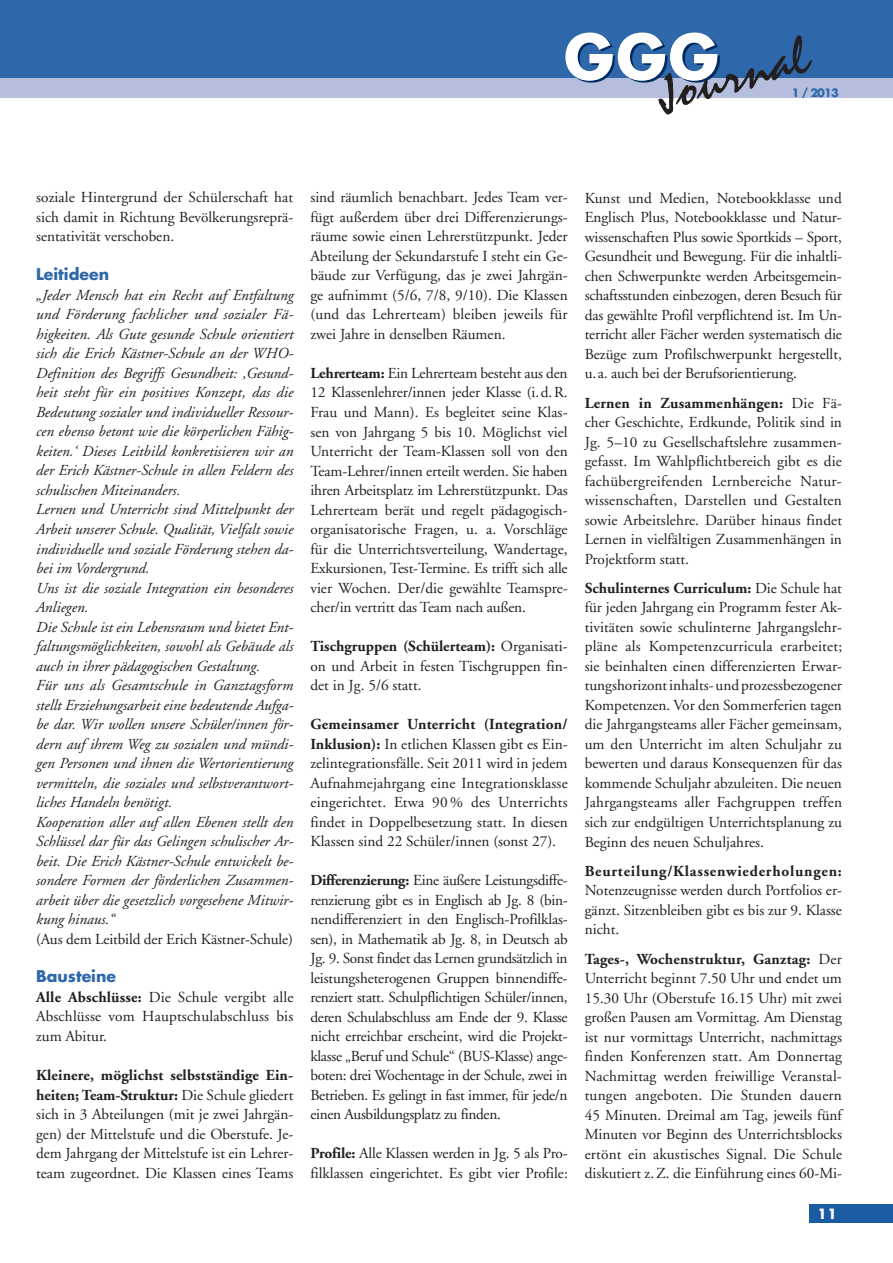
<style>
.page{position:relative;width:893px;height:1263px;background:#fff}
.page>*{position:absolute;margin:0;border:0;box-sizing:border-box;transform-origin:0 0}
.t1{font:700 60px "Futura";color:#fff}
.t2{font:54.75px "Staccato 222 BT";color:#231f20}
.t3{font:700 15.75px "Futura";color:#2e68aa}
.t4{font:15.3px/19.5px "Adobe Garamond";color:#231f20;text-align:justify}
.t5{font:italic 15.3px/19.5px "Adobe Garamond";color:#231f20}
.t6{font:700 15.3px "Adobe Garamond";letter-spacing:.05em;color:#231f20}
.t7{font:700 13.8px "Futura";color:#fff}
.t8{font:700 11.25px "Futura";color:#2e68aa}
.s1{font-weight:700}
</style>
<div class="page">
<div style="left:0;top:0;width:893px;height:79px;background:#2e68aa"></div>
<div style="left:0;top:79px;width:893px;height:19px;background:#b5bfdd"></div>
<div style="left:810px;top:1204px;width:83px;height:19px;background:#195ca2"></div>
<svg style="left:567px;top:35px;width:255px;height:48px"></svg>
<h1 class="t1" style="left:564px;top:17px;width:157px">GGG</h1>
<h2 class="t2" style="left:649px;top:65px;width:158px;rotate:-15deg">Journal</h2>
<p class="t8" style="left:792px;top:86px;width:48px">1 / 2013</p>
<p class="t4" style="left:36px;top:188px;width:259px">soziale Hintergrund der Schülerschaft hat sich damit in Richtung Bevölkerungsreprä&shy;sentativität verschoben.</p>
<p class="t3" style="left:36px;top:264px;width:74px">Leitideen</p>
<p class="t5" style="left:36px;top:286px;width:259px">„Jeder Mensch hat ein Recht auf Entfaltung und Förderung fachlicher und sozialer Fä&shy;higkeiten. Als Gute gesunde Schule orientiert sich die Erich Kästner-Schule an der WHO-Definition des Begriffs Gesundheit: ‚Gesund&shy;heit steht für ein positives Konzept, das die Bedeutung sozialer und individueller Ressour&shy;cen ebenso betont wie die körperlichen Fähig&shy;keiten.‘ Dieses Leitbild konkretisieren wir an der Erich Kästner-Schule in allen Feldern des schulischen Miteinanders.<br>Lernen und Unterricht sind Mittelpunkt der Arbeit unserer Schule. Qualität, Vielfalt sowie individuelle und soziale Förderung stehen da&shy;bei im Vordergrund.<br>Uns ist die soziale Integration ein besonderes Anliegen.<br>Die Schule ist ein Lebensraum und bietet Ent&shy;faltungsmöglichkeiten, sowohl als Gebäude als auch in ihrer pädagogischen Gestaltung.<br>Für uns als Gesamtschule in Ganztagsform stellt Erziehungsarbeit eine bedeutende Aufga&shy;be dar. Wir wollen unsere Schüler/innen för&shy;dern auf ihrem Weg zu sozialen und mündi&shy;gen Personen und ihnen die Wertorientierung vermitteln, die soziales und selbstverantwort&shy;liches Handeln benötigt.<br>Kooperation aller auf allen Ebenen stellt den Schlüssel dar für das Gelingen schulischer Ar&shy;beit. Die Erich Kästner-Schule entwickelt be&shy;sondere Formen der förderlichen Zusammen&shy;arbeit über die gesetzlich vorgesehene Mitwir&shy;kung hinaus.“</p>
<p class="t4" style="left:36px;top:929px;width:258px">(Aus dem Leitbild der Erich Kästner-Schule)</p>
<p class="t3" style="left:36px;top:966px;width:81px">Bausteine</p>
<p class="t4" style="left:36px;top:988px;width:259px"><span class="s1">Alle Abschlüsse:</span> Die Schule vergibt alle Abschlüsse vom Hauptschulabschluss bis zum Abitur.</p>
<p class="t4" style="left:36px;top:1066px;width:259px"><span class="s1">Kleinere, möglichst selbstständige Ein&shy;heiten; Team-Struktur:</span> Die Schule gliedert sich in 3 Abteilungen (mit je zwei Jahrgän&shy;gen) der Mittelstufe und die Oberstufe. Je&shy;dem Jahrgang der Mittelstufe ist ein Lehrer&shy;team zugeordnet. Die Klassen eines Teams</p>
<p class="t4" style="left:310px;top:188px;width:259px">sind räumlich benachbart. Jedes Team ver&shy;fügt außerdem über drei Differenzierungs&shy;räume sowie einen Lehrerstützpunkt. Jeder Abteilung der Sekundarstufe I steht ein Ge&shy;bäude zur Verfügung, das je zwei Jahrgän&shy;ge aufnimmt (5/6, 7/8, 9/10). Die Klassen (und das Lehrerteam) bleiben jeweils für zwei Jahre in denselben Räumen.</p>
<p class="t4" style="left:310px;top:364px;width:259px"><span class="s1">Lehrerteam:</span> Ein Lehrerteam besteht aus den 12 Klassenlehrer/innen jeder Klasse (i.d.R.<br>Frau und Mann). Es begleitet seine Klas&shy;sen von Jahrgang 5 bis 10. Möglichst viel Unterricht der Team-Klassen soll von den Team-Lehrer/innen erteilt werden. Sie haben ihren Arbeitsplatz im Lehrerstützpunkt. Das Lehrerteam berät und regelt pädagogisch&shy;organisatorische Fragen, u. a. Vorschläge für die Unterrichtsverteilung, Wandertage, Exkursionen, Test-Termine. Es trifft sich alle vier Wochen. Der/die gewählte Teamspre&shy;cher/in vertritt das Team nach außen.</p>
<p class="t4" style="left:310px;top:637px;width:259px"><span class="s1">Tischgruppen (Schülerteam):</span> Organisati&shy;on und Arbeit in festen Tischgruppen fin&shy;det in Jg. 5/6 statt.</p>
<p class="t4" style="left:310px;top:715px;width:259px"><span class="s1">Gemeinsamer Unterricht (Integration/ Inklusion):</span> In etlichen Klassen gibt es Ein&shy;zelintegrationsfälle. Seit 2011 wird in jedem Aufnahmejahrgang eine Integrationsklasse eingerichtet. Etwa 90 % des Unterrichts findet in Doppelbesetzung statt. In diesen Klassen sind 22 Schüler/innen (sonst 27).</p>
<p class="t4" style="left:310px;top:871px;width:259px"><span class="s1">Differenzierung:</span> Eine äußere Leistungsdiffe&shy;renzierung gibt es in Englisch ab Jg. 8 (bin&shy;nendifferenziert in den Englisch-Profilklas&shy;sen), in Mathematik ab Jg. 8, in Deutsch ab Jg. 9. Sonst findet das Lernen grundsätzlich in leistungsheterogenen Gruppen binnendiffe&shy;renziert statt. Schulpflichtigen Schüler/innen, deren Schulabschluss am Ende der 9. Klasse nicht erreichbar erscheint, wird die Projekt&shy;klasse „Beruf und Schule“ (BUS-Klasse) ange&shy;boten: drei Wochentage in der Schule, zwei in Betrieben. Es gelingt in fast immer, für jede/n einen Ausbildungsplatz zu finden.</p>
<p class="t4" style="left:310px;top:1144px;width:259px"><span class="s1">Profile:</span> Alle Klassen werden in Jg. 5 als Pro&shy;filklassen eingerichtet. Es gibt vier Profile:</p>
<p class="t4" style="left:585px;top:188px;width:259px">Kunst und Medien, Notebookklasse und Englisch Plus, Notebookklasse und Natur&shy;wissenschaften Plus sowie Sportkids – Sport, Gesundheit und Bewegung. Für die inhaltli&shy;chen Schwerpunkte werden Arbeitsgemein&shy;schaftsstunden einbezogen, deren Besuch für das gewählte Profil verpflichtend ist. Im Un&shy;terricht aller Fächer werden systematisch die Bezüge zum Profilschwerpunkt hergestellt, u. a. auch bei der Berufsorientierung.</p>
<p class="t4" style="left:585px;top:393px;width:259px"><span class="s1">Lernen in Zusammenhängen:</span> Die Fä&shy;cher Geschichte, Erdkunde, Politik sind in Jg. 5–10 zu Gesellschaftslehre zusammen&shy;gefasst. Im Wahlpflichtbereich gibt es die fachübergreifenden Lernbereiche Natur&shy;wissenschaften, Darstellen und Gestalten sowie Arbeitslehre. Darüber hinaus findet Lernen in vielfältigen Zusammenhängen in Projektform statt.</p>
<p class="t4" style="left:585px;top:579px;width:259px"><span class="s1">Schulinternes Curriculum:</span> Die Schule hat für jeden Jahrgang ein Programm fester Ak&shy;tivitäten sowie schulinterne Jahrgangslehr&shy;pläne als Kompetenzcurricula erarbeitet; sie beinhalten einen differenzierten Erwar&shy;tungshorizont inhalts- und prozessbezogener Kompetenzen. Vor den Sommerferien tagen die Jahrgangsteams aller Fächer gemeinsam, um den Unterricht im alten Schuljahr zu bewerten und daraus Konsequenzen für das kommende Schuljahr abzuleiten. Die neuen Jahrgangsteams aller Fachgruppen treffen sich zur endgültigen Unterrichtsplanung zu Beginn des neuen Schuljahres.</p>
<p class="t6" style="left:585px;top:862px;width:259px">Beurteilung/Klassenwiederholungen:</p>
<p class="t4" style="left:585px;top:881px;width:259px">Notenzeugnisse werden durch Portfolios er&shy;gänzt. Sitzenbleiben gibt es bis zur 9. Klasse nicht.</p>
<p class="t4" style="left:585px;top:949px;width:259px"><span class="s1">Tages-, Wochenstruktur, Ganztag:</span> Der Unterricht beginnt 7.50 Uhr und endet um 15.30 Uhr (Oberstufe 16.15 Uhr) mit zwei großen Pausen am Vormittag. Am Dienstag ist nur vormittags Unterricht, nachmittags finden Konferenzen statt. Am Donnertag Nachmittag werden freiwillige Veranstal&shy;tungen angeboten. Die Stunden dauern 45 Minuten. Dreimal am Tag, jeweils fünf Minuten vor Beginn des Unterrichtsblocks ertönt ein akustisches Signal. Die Schule diskutiert z.Z. die Einführung eines 60-Mi-</p>
<p class="t7" style="left:817px;top:1205px;width:21px">11</p>
</div>
